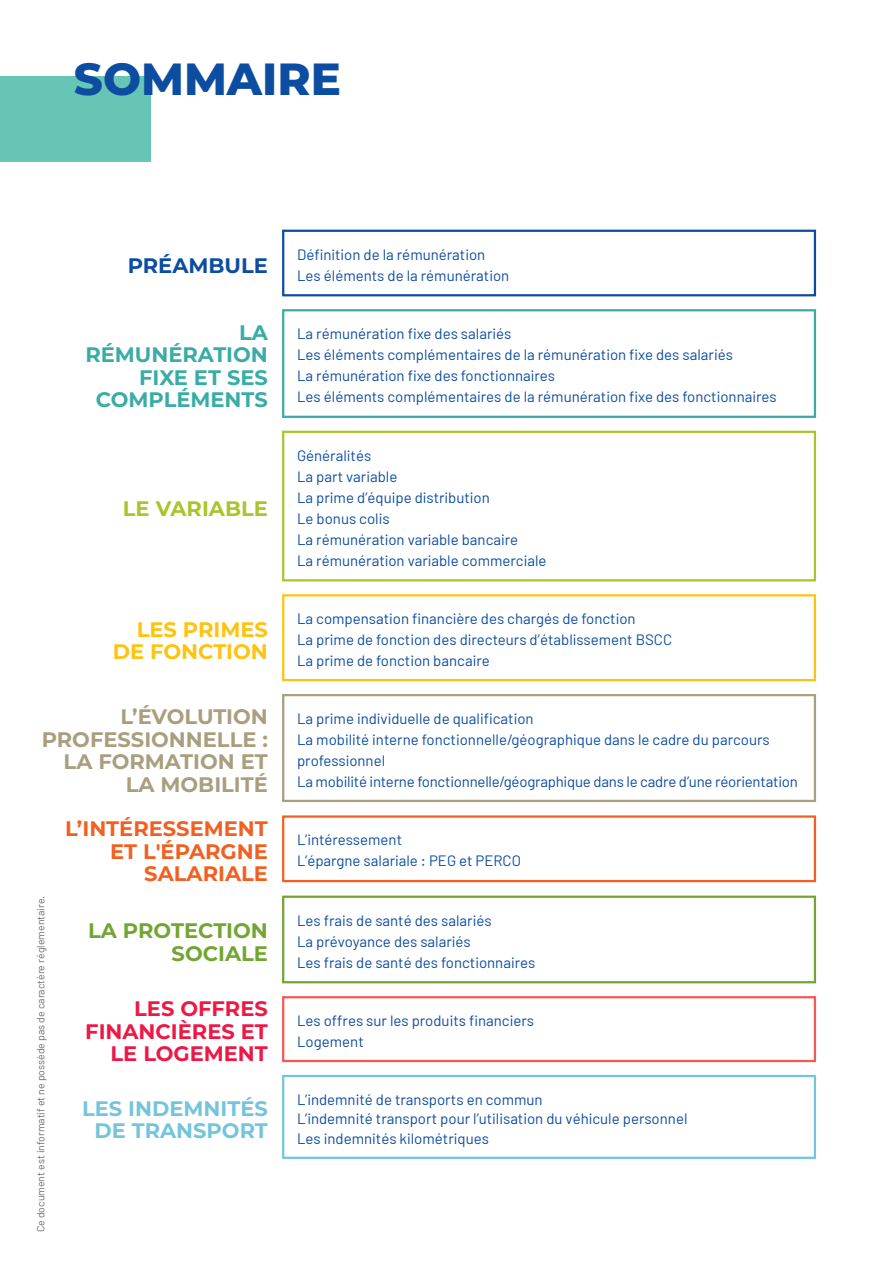
<style>
.page{position:relative;width:893px;height:1263px;background:#fff}
.page>*{position:absolute;margin:0;border:0;box-sizing:border-box;transform-origin:0 0}
.t1{font:800 45px "Montserrat";color:#0d4da1}
.t2{font:700 21px/22.5px "Montserrat";color:#a99f7f;text-align:right}
.t3{font:700 21px/22.5px "Montserrat";color:#f26021;text-align:right}
.t4{font:700 21px/22.5px "Montserrat";color:#39ada5;text-align:right}
.t5{font:700 21px/22.5px "Montserrat";color:#ed1845;text-align:right}
.t6{font:700 21px/22.5px "Montserrat";color:#74c5dc;text-align:center}
.t7{font:700 21px/22.5px "Montserrat";color:#73a532;text-align:right}
.t8{font:700 21px/22.5px "Montserrat";color:#fec210;text-align:right}
.t9{font:700 21px "Montserrat";color:#acc32b}
.t10{font:700 21px "Montserrat";color:#0d4da1}
.t11{font:15px/21px "Barlow";color:#0d4da1}
.t12{font:10.5px "Barlow";color:#6c6d70}
</style>
<div class="page">
<div style="left:0;top:77px;width:151px;height:85px;background:#66c5b4"></div>
<div style="left:282px;top:230px;width:534px;height:66px;border:2px solid #0d4da1"></div>
<div style="left:282px;top:309px;width:534px;height:109px;border:2px solid #39ada5"></div>
<div style="left:282px;top:895px;width:534px;height:88px;border:2px solid #73a532"></div>
<div style="left:282px;top:594px;width:534px;height:87px;border:2px solid #fec210"></div>
<div style="left:282px;top:815px;width:534px;height:67px;border:2px solid #f26021"></div>
<div style="left:282px;top:431px;width:534px;height:150px;border:2px solid #acc32b"></div>
<div style="left:282px;top:694px;width:534px;height:108px;border:2px solid #a99f7f"></div>
<div style="left:282px;top:1075px;width:534px;height:84px;border:2px solid #74c5dc"></div>
<div style="left:282px;top:996px;width:534px;height:66px;border:2px solid #f05954"></div>
<h1 class="t1" style="left:74px;top:46px;width:269px">SOMMAIRE</h1>
<h2 class="t10" style="left:128px;top:251px;width:142px">PRÉAMBULE</h2>
<h2 class="t4" style="left:85px;top:320px;width:184px">LA<br>RÉMUNÉRATION<br>FIXE ET SES<br>COMPLÉMENTS</h2>
<h2 class="t9" style="left:123px;top:494px;width:146px">LE VARIABLE</h2>
<h2 class="t8" style="left:113px;top:617px;width:157px">LES PRIMES<br>DE FONCTION</h2>
<h2 class="t2" style="left:42px;top:705px;width:228px">L’ÉVOLUTION<br>PROFESSIONNELLE :<br>LA FORMATION ET<br>LA MOBILITÉ</h2>
<p class="t12" style="left:34px;top:1232px;width:338px;rotate:-90deg">Ce document est informatif et ne possède pas de caractère réglementaire.</p>
<h2 class="t3" style="left:65px;top:817px;width:204px">L’INTÉRESSEMENT<br>ET L'ÉPARGNE<br>SALARIALE</h2>
<h2 class="t7" style="left:88px;top:919px;width:181px">LA PROTECTION<br>SOCIALE</h2>
<h2 class="t5" style="left:85px;top:997px;width:184px">LES OFFRES<br>FINANCIÈRES ET<br>LE LOGEMENT</h2>
<h2 class="t6" style="left:82px;top:1096px;width:187px">LES INDEMNITÉS<br>DE TRANSPORT</h2>
<p class="t11" style="left:297px;top:244px;width:214px">Définition de la rémunération<br>Les éléments de la rémunération</p>
<p class="t11" style="left:297px;top:323px;width:481px">La rémunération fixe des salariés<br>Les éléments complémentaires de la rémunération fixe des salariés<br>La rémunération fixe des fonctionnaires<br>Les éléments complémentaires de la rémunération fixe des fonctionnaires</p>
<p class="t11" style="left:297px;top:444px;width:251px">Généralités<br>La part variable<br>La prime d’équipe distribution<br>Le bonus colis<br>La rémunération variable bancaire<br>La rémunération variable commerciale</p>
<p class="t11" style="left:297px;top:608px;width:376px">La compensation financière des chargés de fonction<br>La prime de fonction des directeurs d’établissement BSCC<br>La prime de fonction bancaire</p>
<p class="t11" style="left:297px;top:708px;width:502px">La prime individuelle de qualification<br>La mobilité interne fonctionnelle/géographique dans le cadre du parcours professionnel<br>La mobilité interne fonctionnelle/géographique dans le cadre d’une réorientation</p>
<p class="t11" style="left:297px;top:829px;width:225px">L’intéressement<br>L’épargne salariale : PEG et PERCO</p>
<p class="t11" style="left:297px;top:909px;width:240px">Les frais de santé des salariés<br>La prévoyance des salariés<br>Les frais de santé des fonctionnaires</p>
<p class="t11" style="left:297px;top:1010px;width:238px">Les offres sur les produits financiers<br>Logement</p>
<p class="t11" style="left:297px;top:1089px;width:392px;line-height:19.5px">L’indemnité de transports en commun<br>L’indemnité transport pour l’utilisation du véhicule personnel<br>Les indemnités kilométriques</p>
</div>
